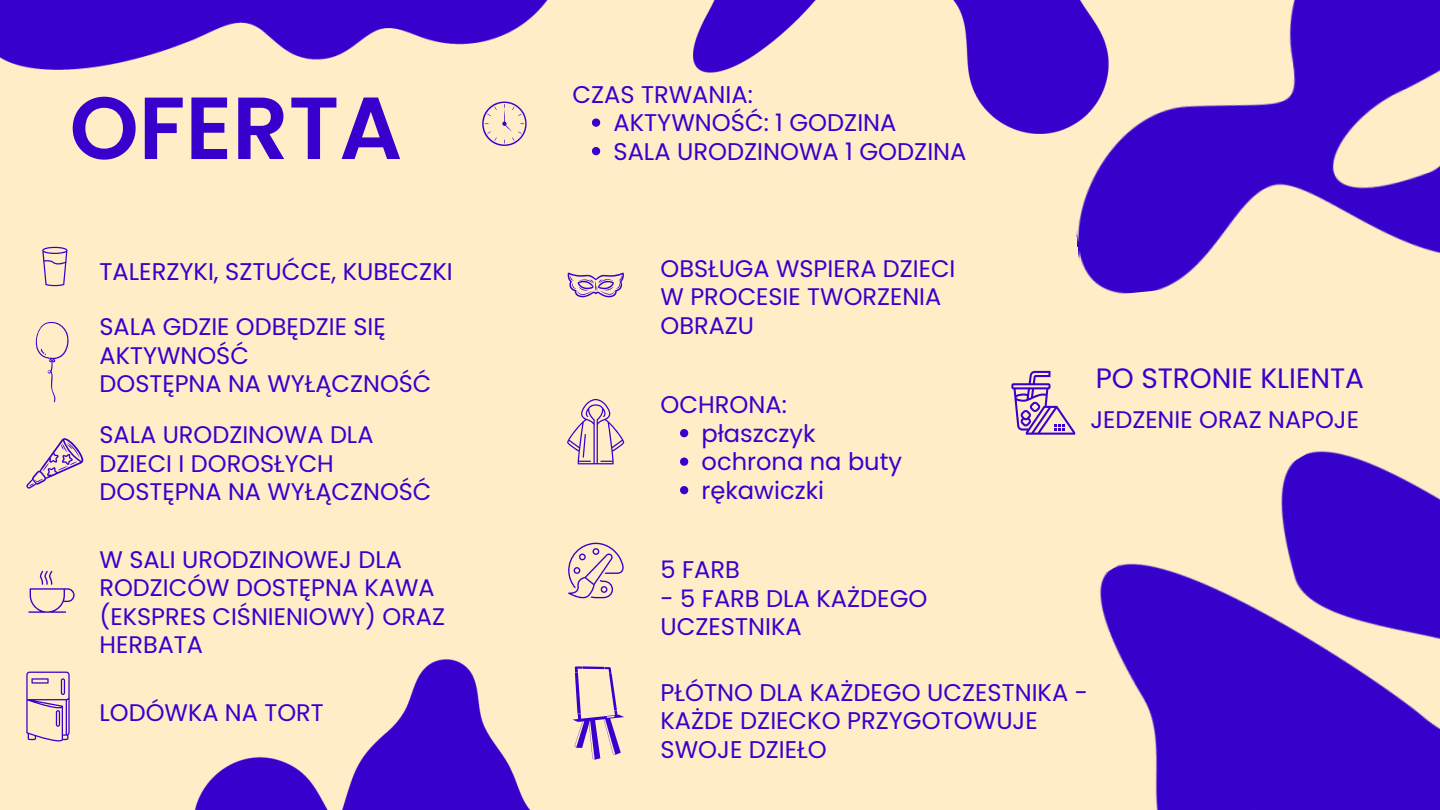
<style>
.page{position:relative;width:1440px;height:810px;background:#ffedc8}
.page>*{position:absolute;margin:0;border:0;box-sizing:border-box;transform-origin:0 0}
.t1{font:600 88px "Poppins";color:#3800cd}
.t2{font:28px "Poppins";color:#3800cd}
.t3{font:24.2px/28.5px "Poppins";color:#3800cd}
.t4{font:24.1px "Poppins";color:#3800cd}
.t5{font:24px/28.5px "Poppins";color:#3800cd}
</style>
<div class="page">
<svg style="left:35px;top:321px;width:34px;height:81px"></svg>
<svg style="left:482px;top:102px;width:44px;height:44px"></svg>
<svg style="left:26px;top:438px;width:57px;height:51px"></svg>
<svg style="left:567px;top:272px;width:57px;height:26px"></svg>
<svg style="left:567px;top:399px;width:57px;height:65px"></svg>
<svg style="left:568px;top:542px;width:56px;height:57px"></svg>
<svg style="left:42px;top:247px;width:25px;height:39px"></svg>
<svg style="left:28px;top:571px;width:47px;height:42px"></svg>
<svg style="left:1011px;top:371px;width:40px;height:64px"></svg>
<svg style="left:26px;top:672px;width:44px;height:69px"></svg>
<img style="left:1032px;top:382px;width:408px;height:428px">
<img style="left:1076px;top:0;width:364px;height:294px">
<img style="left:0;top:0;width:548px;height:70px">
<img style="left:194px;top:660px;width:430px;height:150px">
<img style="left:693px;top:0;width:485px;height:134px">
<svg style="left:592px;top:118px;width:8px;height:9px"></svg>
<svg style="left:592px;top:147px;width:8px;height:8px"></svg>
<svg style="left:680px;top:429px;width:8px;height:8px"></svg>
<svg style="left:680px;top:458px;width:8px;height:8px"></svg>
<svg style="left:680px;top:486px;width:8px;height:8px"></svg>
<p class="t1" style="left:70px;top:67px;width:334px">OFERTA</p>
<p class="t4" style="left:100px;top:254px;width:355px">TALERZYKI, SZTUĆCE, KUBECZKI</p>
<p class="t5" style="left:100px;top:313px;width:333px">SALA GDZIE ODBĘDZIE SIĘ<br>AKTYWNOŚĆ<br>DOSTĘPNA NA WYŁĄCZNOŚĆ</p>
<h3 class="t5" style="left:100px;top:420px;width:333px">SALA URODZINOWA DLA<br>DZIECI I DOROSŁYCH<br>DOSTĘPNA NA WYŁĄCZNOŚĆ</h3>
<p class="t5" style="left:100px;top:545px;width:347px">W SALI URODZINOWEJ DLA<br>RODZICÓW DOSTĘPNA KAWA (EKSPRES CIŚNIENIOWY) ORAZ<br>HERBATA</p>
<p class="t5" style="left:100px;top:698px;width:226px">LODÓWKA NA TORT</p>
<p class="t3" style="left:572px;top:80px;width:182px">CZAS TRWANIA:</p>
<p class="t3" style="left:613px;top:109px;width:285px">AKTYWNOŚĆ: 1 GODZINA</p>
<h3 class="t3" style="left:613px;top:137px;width:355px">SALA URODZINOWA 1 GODZINA</h3>
<p class="t5" style="left:661px;top:254px;width:297px">OBSŁUGA WSPIERA DZIECI<br>W PROCESIE TWORZENIA<br>OBRAZU</p>
<h3 class="t3" style="left:661px;top:391px;width:128px">OCHRONA:</h3>
<p class="t3" style="left:702px;top:419px;width:115px">płaszczyk</p>
<h2 class="t3" style="left:702px;top:448px;width:202px">ochrona na buty</h2>
<p class="t3" style="left:702px;top:476px;width:124px">rękawiczki</p>
<p class="t3" style="left:661px;top:556px;width:81px">5 FARB</p>
<p class="t3" style="left:661px;top:584px;width:268px">- 5 FARB DLA KAŻDEGO<br>UCZESTNIKA</p>
<h3 class="t2" style="left:1096px;top:359px;width:270px">PO STRONIE KLIENTA</h3>
<p class="t5" style="left:1090px;top:405px;width:270px">JEDZENIE ORAZ NAPOJE</p>
<h3 class="t3" style="left:661px;top:678px;width:429px">PŁÓTNO DLA KAŻDEGO UCZESTNIKA -<br>KAŻDE DZIECKO PRZYGOTOWUJE<br>SWOJE DZIEŁO</h3>
</div>
